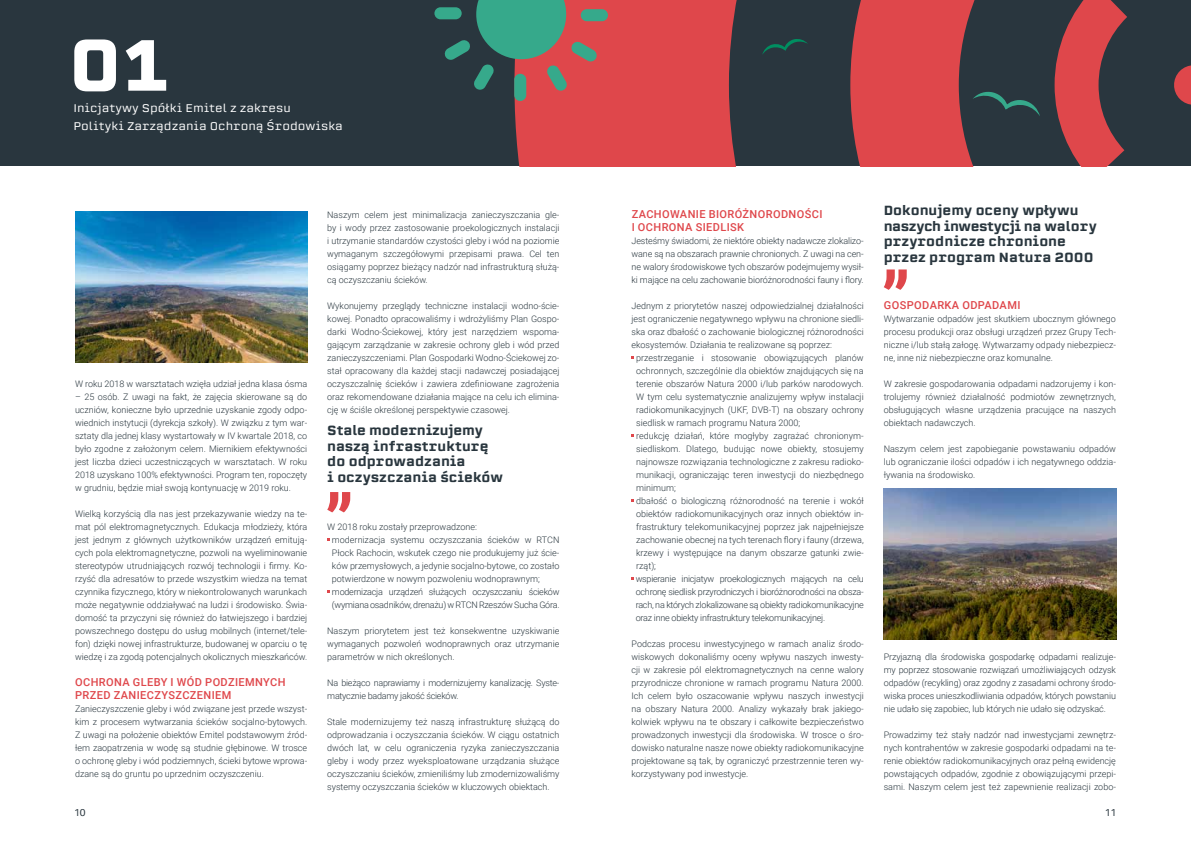
<style>
.page{position:relative;width:1191px;height:842px;background:#fff}
.page>*{position:absolute;margin:0;border:0;box-sizing:border-box;transform-origin:0 0}
.t1{font:700 70.8px "Erbaum";color:#fff}
.t2{font:500 13px/15.6px "Erbaum";color:#29363e}
.t3{font:500 11px/13px "Roboto";letter-spacing:.035em;color:#df474b}
.t4{font:11px/18px "Erbaum";color:#fff}
.t5{font:10px "Aileron";color:#29363e}
.t6{font:300 9px/13px "Roboto";color:#29363e;text-align:justify}
.t7{font:300 9px/13px "Roboto";letter-spacing:-.025em;color:#29363e}
</style>
<div class="page">
<div style="left:0;top:0;width:1191px;height:166px;background:#29363e"></div>
<svg style="left:1174px;top:65px;width:17px;height:40px"></svg>
<div style="left:514px;top:0;width:223px;height:166px;background:#df474b"></div>
<svg style="left:1054px;top:0;width:73px;height:166px"></svg>
<div style="left:434px;top:7px;width:28px;height:12px;background:#36a98b;border-radius:6px"></div>
<div style="left:514px;top:74px;width:12px;height:27px;background:#36a98b;border-radius:6px"></div>
<svg style="left:444px;top:0;width:153px;height:91px"></svg>
<div style="left:581px;top:9px;width:27px;height:12px;background:#36a98b;border-radius:6px"></div>
<svg style="left:762px;top:39px;width:46px;height:16px"></svg>
<svg style="left:850px;top:0;width:190px;height:166px"></svg>
<img style="left:75px;top:212px;width:232px;height:150px">
<svg style="left:884px;top:269px;width:22px;height:21px"></svg>
<svg style="left:327px;top:492px;width:23px;height:20px"></svg>
<img style="left:884px;top:489px;width:232px;height:150px">
<h1 class="t1" style="left:69px;top:14px;width:102px">01</h1>
<p class="t4" style="left:73px;top:98px;width:271px">Inicjatywy Spółki Emitel z zakresu<br>Polityki Zarządzania Ochroną Środowiska</p>
<p class="t6" style="left:75px;top:377px;width:234px">W roku 2018 w warsztatach wzięła udział jedna klasa ósma</p>
<p class="t6" style="left:75px;top:390px;width:234px">– 25 osób. Z uwagi na fakt, że zajęcia skierowane są do uczniów, konieczne było uprzednie uzyskanie zgody odpo&shy;wiednich instytucji (dyrekcja szkoły). W związku z tym war&shy;sztaty dla jednej klasy wystartowały w IV kwartale 2018, co było zgodne z założonym celem. Miernikiem efektywności jest liczba dzieci uczestniczących w warsztatach. W roku 2018 uzyskano 100% efektywności. Program ten, ropoczęty w grudniu, będzie miał swoją kontynuację w 2019 roku.</p>
<p class="t6" style="left:75px;top:507px;width:234px">Wielką korzyścią dla nas jest przekazywanie wiedzy na te&shy;mat pól elektromagnetycznych. Edukacja młodzieży, która jest jednym z głównych użytkowników urządzeń emitują&shy;cych pola elektromagnetyczne, pozwoli na wyeliminowanie stereotypów utrudniających rozwój technologii i firmy. Ko&shy;rzyść dla adresatów to przede wszystkim wiedza na temat czynnika fizycznego, który w niekontrolowanych warunkach może negatywnie oddziaływać na ludzi i środowisko. Świa&shy;domość ta przyczyni się również do łatwiejszego i bardziej powszechnego dostępu do usług mobilnych (internet/tele&shy;fon) dzięki nowej infrastrukturze, budowanej w oparciu o tę wiedzę i za zgodą potencjalnych okolicznych mieszkańców.</p>
<p class="t3" style="left:75px;top:675px;width:212px">OCHRONA GLEBY I WÓD PODZIEMNYCH<br>PRZED ZANIECZYSZCZENIEM</p>
<p class="t6" style="left:75px;top:702px;width:234px">Zanieczyszczenie gleby i wód związane jest przede wszyst&shy;kim z procesem wytwarzania ścieków socjalno-bytowych.<br>Z uwagi na położenie obiektów Emitel podstawowym źród&shy;łem zaopatrzenia w wodę są studnie głębinowe. W trosce o ochronę gleby i wód podziemnych, ścieki bytowe wprowa&shy;dzane są do gruntu po uprzednim oczyszczeniu.</p>
<p class="t6" style="left:327px;top:208px;width:234px">Naszym celem jest minimalizacja zanieczyszczania gle&shy;by i wody przez zastosowanie proekologicznych instalacji i utrzymanie standardów czystości gleby i wód na poziomie wymaganym szczegółowymi przepisami prawa. Cel ten osiągamy poprzez bieżący nadzór nad infrastrukturą służą&shy;cą oczyszczaniu ścieków.</p>
<p class="t6" style="left:327px;top:299px;width:234px">Wykonujemy przeglądy techniczne instalacji wodno-ście&shy;kowej. Ponadto opracowaliśmy i wdrożyliśmy Plan Gospo&shy;darki Wodno-Ściekowej, który jest narzędziem wspoma&shy;gającym zarządzanie w zakresie ochrony gleb i wód przed zanieczyszczeniami. Plan Gospodarki Wodno-Ściekowej zo&shy;stał opracowany dla każdej stacji nadawczej posiadającej oczyszczalnię ścieków i zawiera zdefiniowane zagrożenia oraz rekomendowane działania mające na celu ich elimina&shy;cję w ściśle określonej perspektywie czasowej.</p>
<h2 class="t2" style="left:327px;top:423px;width:177px">Stale modernizujemy naszą infrastrukturę do odprowadzania<br>i oczyszczania ścieków</h2>
<p class="t6" style="left:332px;top:520px;width:229px;text-align:left;text-indent:-5px">W 2018 roku zostały przeprowadzone:<br>modernizacja systemu oczyszczania ścieków w RTCN Płock Rachocin, wskutek czego nie produkujemy już ście&shy;ków przemysłowych, a jedynie socjalno-bytowe, co zostało potwierdzone w nowym pozwoleniu wodnoprawnym; modernizacja urządzeń służących oczyszczaniu ścieków (wymiana osadników, drenażu) w RTCN Rzeszów Sucha Góra.</p>
<p class="t6" style="left:327px;top:624px;width:234px">Naszym priorytetem jest też konsekwentne uzyskiwanie wymaganych pozwoleń wodnoprawnych oraz utrzymanie parametrów w nich określonych.</p>
<p class="t7" style="left:327px;top:676px;width:234px">Na bieżąco naprawiamy i modernizujemy kanalizację. Syste&shy;matycznie badamy jakość ścieków.</p>
<p class="t6" style="left:327px;top:715px;width:234px">Stale modernizujemy też naszą infrastrukturę służącą do odprowadzania i oczyszczania ścieków. W ciągu ostatnich dwóch lat, w celu ograniczenia ryzyka zanieczyszczania gleby i wody przez wyeksploatowane urządzania służące oczyszczaniu ścieków, zmieniliśmy lub zmodernizowaliśmy systemy oczyszczania ścieków w kluczowych obiektach.</p>
<p class="t3" style="left:631px;top:207px;width:192px">ZACHOWANIE BIORÓŻNORODNOŚCI<br>I OCHRONA SIEDLISK</p>
<p class="t6" style="left:631px;top:234px;width:234px">Jesteśmy świadomi, że niektóre obiekty nadawcze zlokalizo&shy;wane są na obszarach prawnie chronionych. Z uwagi na cen&shy;ne walory środowiskowe tych obszarów podejmujemy wysił&shy;ki mające na celu zachowanie bioróżnorodności fauny i flory.</p>
<p class="t6" style="left:631px;top:299px;width:234px">Jednym z priorytetów naszej odpowiedzialnej działalności</p>
<p class="t6" style="left:631px;top:312px;width:234px">jest ograniczenie negatywnego wpływu na chronione siedli-</p>
<p class="t6" style="left:631px;top:325px;width:234px">ska oraz dbałość o zachowanie biologicznej różnorodności</p>
<p class="t6" style="left:631px;top:338px;width:202px">ekosystemów. Działania te realizowane są poprzez:</p>
<p class="t6" style="left:636px;top:351px;width:229px">przestrzeganie i stosowanie obowiązujących planów</p>
<p class="t6" style="left:636px;top:364px;width:229px">ochronnych, szczególnie dla obiektów znajdujących się na</p>
<p class="t6" style="left:636px;top:377px;width:229px">terenie obszarów Natura 2000 i/lub parków narodowych.</p>
<p class="t6" style="left:636px;top:390px;width:229px">W tym celu systematycznie analizujemy wpływ instalacji</p>
<p class="t6" style="left:636px;top:403px;width:229px">radiokomunikacyjnych (UKF, DVB-T) na obszary ochrony</p>
<p class="t6" style="left:636px;top:416px;width:165px">siedlisk w ramach programu Natura 2000;</p>
<p class="t6" style="left:636px;top:429px;width:229px">redukcję działań, które mogłyby zagrażać chronionym-</p>
<p class="t6" style="left:636px;top:442px;width:229px">siedliskom. Dlatego, budując nowe obiekty, stosujemy</p>
<p class="t6" style="left:636px;top:455px;width:229px">najnowsze rozwiązania technologiczne z zakresu radioko-</p>
<p class="t6" style="left:636px;top:468px;width:229px">munikacji, ograniczając teren inwestycji do niezbędnego</p>
<p class="t6" style="left:636px;top:481px;width:41px">minimum;</p>
<p class="t6" style="left:636px;top:494px;width:229px">dbałość o biologiczną różnorodność na terenie i wokół</p>
<p class="t6" style="left:636px;top:507px;width:229px">obiektów radiokomunikacyjnych oraz innych obiektów in-</p>
<p class="t6" style="left:636px;top:520px;width:229px">frastruktury telekomunikacyjnej poprzez jak najpełniejsze</p>
<p class="t6" style="left:636px;top:533px;width:229px">zachowanie obecnej na tych terenach flory i fauny (drzewa,</p>
<p class="t6" style="left:636px;top:546px;width:229px">krzewy i występujące na danym obszarze gatunki zwie-</p>
<p class="t6" style="left:636px;top:559px;width:21px">rząt);</p>
<p class="t7" style="left:636px;top:572px;width:229px">wspieranie inicjatyw proekologicznych mających na celu</p>
<p class="t7" style="left:636px;top:585px;width:229px">ochronę siedlisk przyrodniczych i bioróżnorodności na obsza-</p>
<p class="t7" style="left:636px;top:598px;width:229px">rach, na których zlokalizowane są obiekty radiokomunikacyjne</p>
<p class="t7" style="left:636px;top:611px;width:191px">oraz inne obiekty infrastruktury telekomunikacyjnej.</p>
<p class="t6" style="left:631px;top:637px;width:234px">Podczas procesu inwestycyjnego w ramach analiz środo&shy;wiskowych dokonaliśmy oceny wpływu naszych inwesty&shy;cji w zakresie pól elektromagnetycznych na cenne walory przyrodnicze chronione w ramach programu Natura 2000.<br>Ich celem było oszacowanie wpływu naszych inwestycji na obszary Natura 2000. Analizy wykazały brak jakiego&shy;kolwiek wpływu na te obszary i całkowite bezpieczeństwo prowadzonych inwestycji dla środowiska. W trosce o śro&shy;dowisko naturalne nasze nowe obiekty radiokomunikacyjne projektowane są tak, by ograniczyć przestrzennie teren wy&shy;korzystywany pod inwestycje.</p>
<h2 class="t2" style="left:883px;top:202px;width:215px">Dokonujemy oceny wpływu naszych inwestycji na walory przyrodnicze chronione przez program Natura 2000</h2>
<p class="t3" style="left:884px;top:298px;width:138px">GOSPODARKA ODPADAMI</p>
<p class="t6" style="left:883px;top:312px;width:234px">Wytwarzanie odpadów jest skutkiem ubocznym głównego procesu produkcji oraz obsługi urządzeń przez Grupy Tech&shy;niczne i/lub stałą załogę. Wytwarzamy odpady niebezpiecz&shy;ne, inne niż niebezpieczne oraz komunalne.</p>
<p class="t6" style="left:883px;top:377px;width:234px">W zakresie gospodarowania odpadami nadzorujemy i kon&shy;trolujemy również działalność podmiotów zewnętrznych, obsługujących własne urządzenia pracujące na naszych obiektach nadawczych.</p>
<p class="t6" style="left:883px;top:442px;width:234px">Naszym celem jest zapobieganie powstawaniu odpadów lub ograniczanie ilości odpadów i ich negatywnego oddzia&shy;ływania na środowisko.</p>
<p class="t6" style="left:883px;top:650px;width:234px">Przyjazną dla środowiska gospodarkę odpadami realizuje&shy;my poprzez stosowanie rozwiązań umożliwiających odzysk odpadów (recykling) oraz zgodny z zasadami ochrony środo&shy;wiska proces unieszkodliwiania odpadów, których powstaniu nie udało się zapobiec, lub których nie udało się odzyskać.</p>
<p class="t6" style="left:883px;top:728px;width:234px">Prowadzimy też stały nadzór nad inwestycjami zewnętrz&shy;nych kontrahentów w zakresie gospodarki odpadami na te&shy;renie obiektów radiokomunikacyjnych oraz pełną ewidencję powstających odpadów, zgodnie z obowiązującymi przepi&shy;sami. Naszym celem jest też zapewnienie realizacji zobo-</p>
<p class="t5" style="left:74px;top:807px;width:13px">10</p>
<p class="t5" style="left:1104px;top:807px;width:13px">11</p>
</div>
